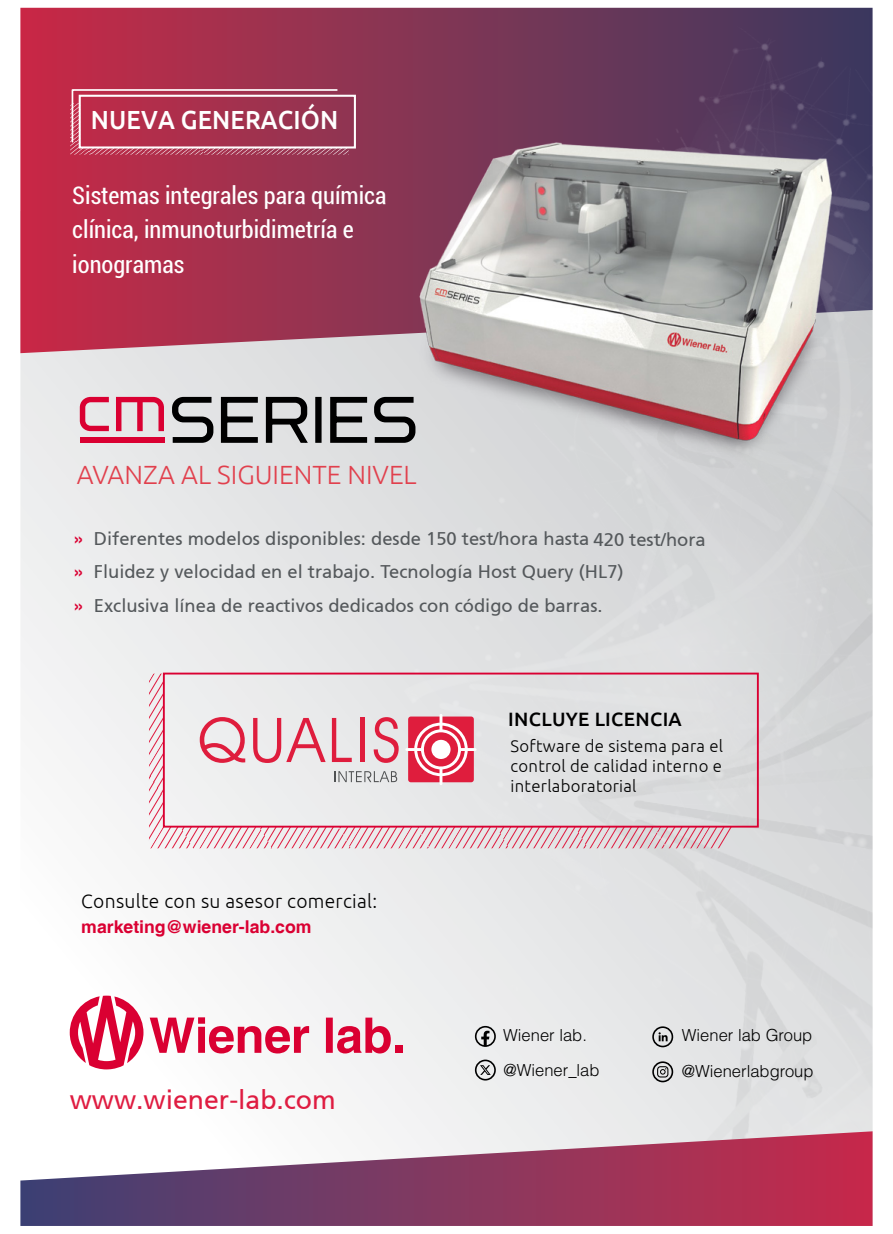
<style>
.page{position:relative;width:893px;height:1234px;background:#fff}
.page>*{position:absolute;margin:0;border:0;box-sizing:border-box;transform-origin:0 0}
.t1{font:26.55px "Frutiger 55 Roman";color:#df1c41}
.t2{font:300 26.25px "Ubuntu";color:#e1404d}
.t3{font:500 26.1px "Ubuntu";letter-spacing:.005em;color:#fff;scale:.94 1}
.t4{font:condensed 24.15px/34px "Roboto";color:#fff}
.t5{font:500 19.35px "Ubuntu";letter-spacing:.015em;color:#000}
.t6{font:300 19.2px "Ubuntu";letter-spacing:.015em;color:#000}
.t7{font:18.3px/33.5px "Frutiger 55 Roman";color:#54585b}
.t8{font:700 17.7px "Helvetica";color:#da0032}
.t9{font:300 16.8px/20.1px "Ubuntu";letter-spacing:.015em;color:#000;text-align:justify}
.t10{font:300 16.65px/35px "Helvetica";color:#000}
.s1{font-family:"Helvetica";font-weight:700;color:#da0032}
</style>
<div class="page">
<svg style="left:20px;top:353px;width:179px;height:717px"></svg>
<svg style="left:20px;top:8px;width:179px;height:345px;background:#bb2e4b"></svg>
<img style="left:199px;top:8px;width:674px;height:1122px">
<svg style="left:20px;top:1130px;width:853px;height:95px"></svg>
<svg style="left:70px;top:995px;width:73px;height:74px"></svg>
<svg style="left:150px;top:1017px;width:159px;height:36px"></svg>
<svg style="left:326px;top:1017px;width:65px;height:36px"></svg>
<div style="left:395px;top:1045px;width:7px;height:7px;background:#da0032"></div>
<svg style="left:70px;top:88px;width:279px;height:67px;background:#b14660"></svg>
<img style="left:404px;top:116px;width:447px;height:355px">
<svg style="left:80px;top:397px;width:29px;height:34px"></svg>
<svg style="left:116px;top:397px;width:48px;height:34px;background:#e08298"></svg>
<div style="left:80px;top:437px;width:84px;height:6px;background:#da0032"></div>
<svg style="left:171px;top:396px;width:43px;height:47px;background:#888989"></svg>
<svg style="left:220px;top:396px;width:39px;height:47px;background:#7e7f80"></svg>
<svg style="left:265px;top:396px;width:44px;height:47px;background:#7f7f80"></svg>
<div style="left:316px;top:398px;width:5px;height:44px;background:#000"></div>
<div style="left:315px;top:397px;width:7px;height:45px;border:2px solid #000"></div>
<svg style="left:329px;top:396px;width:87px;height:47px;background:#858687"></svg>
<svg style="left:149px;top:673px;width:588px;height:175px;background:#e4dfe1"></svg>
<svg style="left:408px;top:716px;width:66px;height:66px;background:#e23a56"></svg>
<div style="left:414px;top:722px;width:54px;height:54px;border:3px solid #fff;border-radius:50%"></div>
<div style="left:421px;top:729px;width:40px;height:40px;border:3px solid #fff;border-radius:50%"></div>
<div style="left:431px;top:739px;width:20px;height:19px;background:#fff;border-radius:50%"></div>
<hr style="left:439px;top:715px;width:3px;height:15px;background:#fff">
<hr style="left:439px;top:768px;width:3px;height:15px;background:#fff">
<svg style="left:407px;top:748px;width:15px;height:2px"></svg>
<svg style="left:460px;top:748px;width:15px;height:2px"></svg>
<svg style="left:200px;top:717px;width:45px;height:45px;background:#e8a3af"></svg>
<svg style="left:253px;top:717px;width:73px;height:45px;background:#e7b4bd"></svg>
<svg style="left:332px;top:717px;width:20px;height:44px"></svg>
<div style="left:360px;top:717px;width:5px;height:44px;background:#df1d3d"></div>
<svg style="left:374px;top:717px;width:25px;height:45px"></svg>
<svg style="left:335px;top:771px;width:62px;height:11px"></svg>
<div style="left:163px;top:672px;width:596px;height:155px;border:2px solid #da0032"></div>
<svg style="left:481px;top:1030px;width:8px;height:13px"></svg>
<div style="left:475px;top:1025px;width:21px;height:21px;border:2px solid #000;border-radius:50%"></div>
<div style="left:475px;top:1059px;width:21px;height:21px;border:2px solid #000;border-radius:50%"></div>
<svg style="left:480px;top:1064px;width:11px;height:10px"></svg>
<div style="left:652px;top:1061px;width:21px;height:21px;border:2px solid #000;border-radius:50%"></div>
<svg style="left:657px;top:1065px;width:11px;height:12px"></svg>
<div style="left:652px;top:1026px;width:21px;height:21px;border:2px solid #000;border-radius:50%"></div>
<svg style="left:659px;top:1032px;width:9px;height:9px"></svg>
<h3 class="t3" style="left:91px;top:103px;width:265px">NUEVA GENERACIÓN</h3>
<h3 class="t4" style="left:72px;top:178px;width:316px">Sistemas integrales para química clínica, inmunoturbidimetría e ionogramas</h3>
<h2 class="t2" style="left:77px;top:458px;width:341px">AVANZA AL SIGUIENTE NIVEL</h2>
<p class="t7" style="left:73px;top:522px;width:634px"><span class="s1">»</span> Diferentes modelos disponibles: desde 150 test/hora hasta 420 test/hora <span class="s1">»</span> Fluidez y velocidad en el trabajo. Tecnología Host Query (HL7)<br><span class="s1">»</span> Exclusiva línea de reactivos dedicados con código de barras.</p>
<p class="t5" style="left:508px;top:706px;width:175px">INCLUYE LICENCIA</p>
<p class="t6" style="left:81px;top:889px;width:297px">Consulte con su asesor comercial:</p>
<p class="t8" style="left:81px;top:915px;width:232px">marketing@wiener-lab.com</p>
<h1 class="t1" style="left:70px;top:1084px;width:267px">www.wiener-lab.com</h1>
<p class="t9" style="left:511px;top:735px;width:214px">Software de sistema para el control de calidad interno e interlaboratorial</p>
<p class="t10" style="left:503px;top:1016px;width:98px">Wiener lab. @Wiener_lab</p>
<p class="t10" style="left:682px;top:1016px;width:132px">Wiener lab Group</p>
<p class="t10" style="left:682px;top:1052px;width:133px">@Wienerlabgroup</p>
</div>
